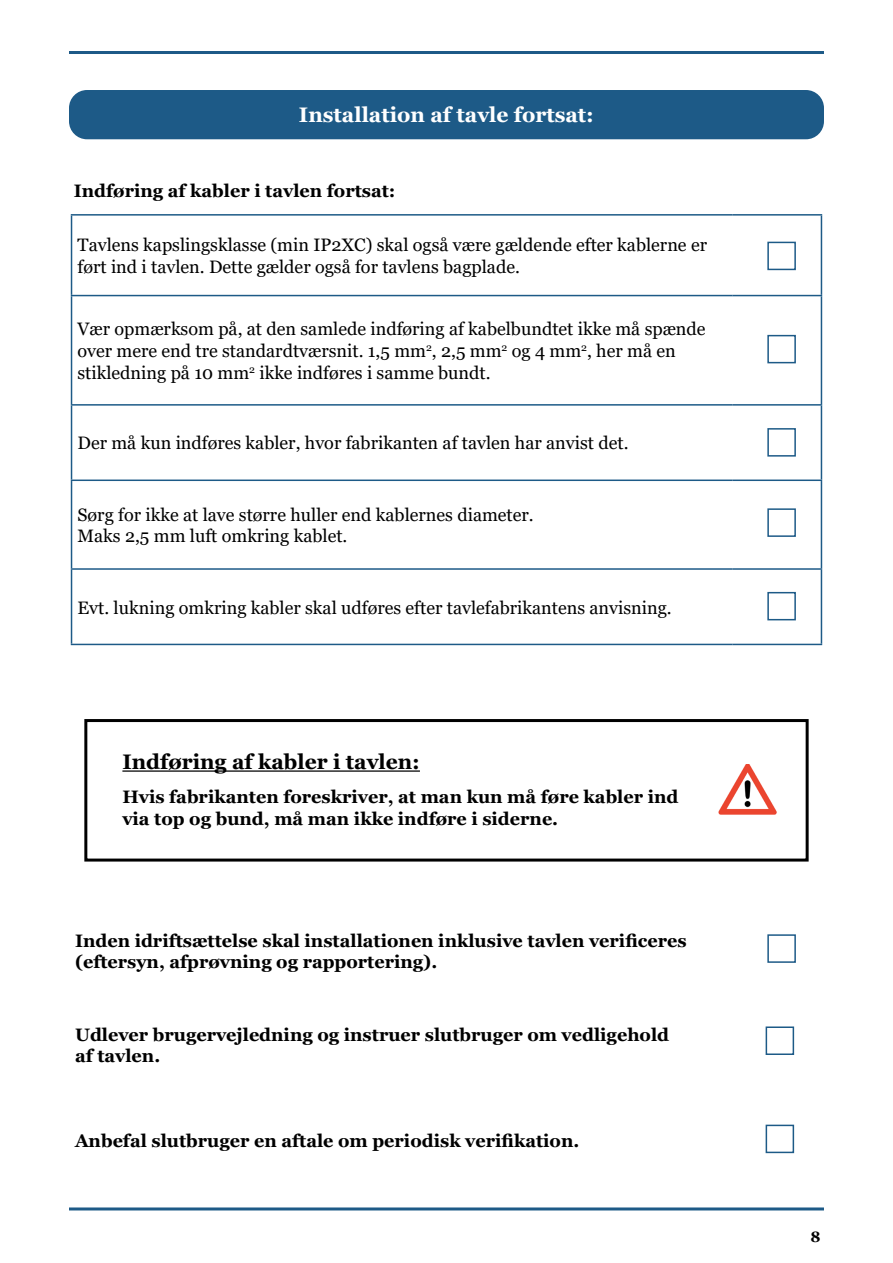
<style>
.page{position:relative;width:893px;height:1263px;background:#fff}
.page>*{position:absolute;margin:0;border:0;box-sizing:border-box;transform-origin:0 0}
.t1{font:700 21px "Georgia";color:#fff}
.t2{font:700 21px "Georgia";color:#000}
.t3{font:18px/21.6px "Georgia";color:#000}
.t4{font:700 18px/21.6px "Georgia";color:#000}
.t5{font:700 15px "Georgia";color:#000}
</style>
<div class="page">
<hr style="left:69px;top:1207px;width:755px;height:3px;background:#1d5a87">
<hr style="left:69px;top:51px;width:755px;height:3px;background:#1d5a87">
<div style="left:69px;top:90px;width:755px;height:49px;background:#1d5a87;border-radius:18px"></div>
<hr style="left:71px;top:214px;width:662px;height:2px;background:#1d5a87">
<hr style="left:71px;top:216px;width:1px;height:79px;background:#1d5a87">
<hr style="left:733px;top:214px;width:89px;height:2px;background:#1d5a87">
<hr style="left:821px;top:216px;width:1px;height:79px;background:#1d5a87">
<hr style="left:71px;top:295px;width:662px;height:1px;background:#1d5a87">
<hr style="left:71px;top:296px;width:1px;height:108px;background:#1d5a87">
<hr style="left:733px;top:295px;width:89px;height:1px;background:#1d5a87">
<hr style="left:821px;top:296px;width:1px;height:108px;background:#1d5a87">
<hr style="left:71px;top:404px;width:662px;height:2px;background:#1d5a87">
<hr style="left:71px;top:406px;width:1px;height:73px;background:#1d5a87">
<hr style="left:733px;top:404px;width:89px;height:2px;background:#1d5a87">
<hr style="left:821px;top:406px;width:1px;height:73px;background:#1d5a87">
<hr style="left:71px;top:479px;width:662px;height:2px;background:#1d5a87">
<hr style="left:71px;top:481px;width:1px;height:87px;background:#1d5a87">
<hr style="left:733px;top:479px;width:89px;height:2px;background:#1d5a87">
<hr style="left:821px;top:481px;width:1px;height:87px;background:#1d5a87">
<hr style="left:71px;top:568px;width:662px;height:2px;background:#1d5a87">
<hr style="left:71px;top:570px;width:1px;height:74px;background:#1d5a87">
<hr style="left:733px;top:568px;width:89px;height:2px;background:#1d5a87">
<hr style="left:821px;top:570px;width:1px;height:74px;background:#1d5a87">
<hr style="left:71px;top:644px;width:662px;height:1px;background:#1d5a87">
<hr style="left:733px;top:644px;width:89px;height:1px;background:#1d5a87">
<div style="left:767px;top:242px;width:29px;height:28px;border:2px solid #1d5a87"></div>
<div style="left:767px;top:335px;width:29px;height:28px;border:2px solid #1d5a87"></div>
<div style="left:767px;top:428px;width:29px;height:29px;border:2px solid #1d5a87"></div>
<div style="left:767px;top:508px;width:29px;height:29px;border:2px solid #1d5a87"></div>
<div style="left:767px;top:592px;width:29px;height:28px;border:2px solid #1d5a87"></div>
<div style="left:767px;top:934px;width:29px;height:29px;border:2px solid #1d5a87"></div>
<div style="left:766px;top:1026px;width:28px;height:29px;border:2px solid #1d5a87"></div>
<div style="left:766px;top:1125px;width:28px;height:28px;border:2px solid #1d5a87"></div>
<div style="left:84px;top:719px;width:725px;height:142px;border:3px solid #000"></div>
<img style="left:719px;top:764px;width:58px;height:51px">
<hr style="left:122px;top:770px;width:298px;height:2px;background:#000">
<p class="t1" style="left:299px;top:101px;width:297px">Installation af tavle fortsat:</p>
<p class="t4" style="left:74px;top:180px;width:323px">Indføring af kabler i tavlen fortsat:</p>
<p class="t3" style="left:78px;top:235px;width:631px">Tavlens kapslingsklasse (min IP2XC) skal også være gældende efter kablerne er ført ind i tavlen. Dette gælder også for tavlens bagplade.</p>
<p class="t3" style="left:78px;top:319px;width:630px">Vær opmærksom på, at den samlede indføring af kabelbundtet ikke må spænde over mere end tre standardtværsnit. 1,5 mm<sup>2</sup>, 2,5 mm<sup>2</sup> og 4 mm<sup>2</sup>, her må en stikledning på 10 mm<sup>2</sup> ikke indføres i samme bundt.</p>
<p class="t3" style="left:78px;top:433px;width:552px">Der må kun indføres kabler, hvor fabrikanten af tavlen har anvist det.</p>
<p class="t3" style="left:78px;top:504px;width:458px">Sørg for ikke at lave større huller end kablernes diameter.</p>
<p class="t3" style="left:78px;top:526px;width:271px">Maks 2,5 mm luft omkring kablet.</p>
<p class="t3" style="left:78px;top:597px;width:596px">Evt. lukning omkring kabler skal udføres efter tavlefabrikantens anvisning.</p>
<p class="t2" style="left:122px;top:748px;width:299px">Indføring af kabler i tavlen:</p>
<p class="t4" style="left:122px;top:786px;width:558px">Hvis fabrikanten foreskriver, at man kun må føre kabler ind via top og bund, må man ikke indføre i siderne.</p>
<p class="t4" style="left:75px;top:930px;width:613px">Inden idriftsættelse skal installationen inklusive tavlen verificeres</p>
<p class="t4" style="left:75px;top:951px;width:364px">(eftersyn, afprøvning og rapportering).</p>
<p class="t4" style="left:75px;top:1023px;width:596px">Udlever brugervejledning og instruer slutbruger om vedligehold</p>
<p class="t4" style="left:75px;top:1045px;width:87px">af tavlen.</p>
<p class="t4" style="left:75px;top:1129px;width:506px">Anbefal slutbruger en aftale om periodisk verifikation.</p>
<p class="t5" style="left:810px;top:1227px;width:12px">8</p>
</div>
